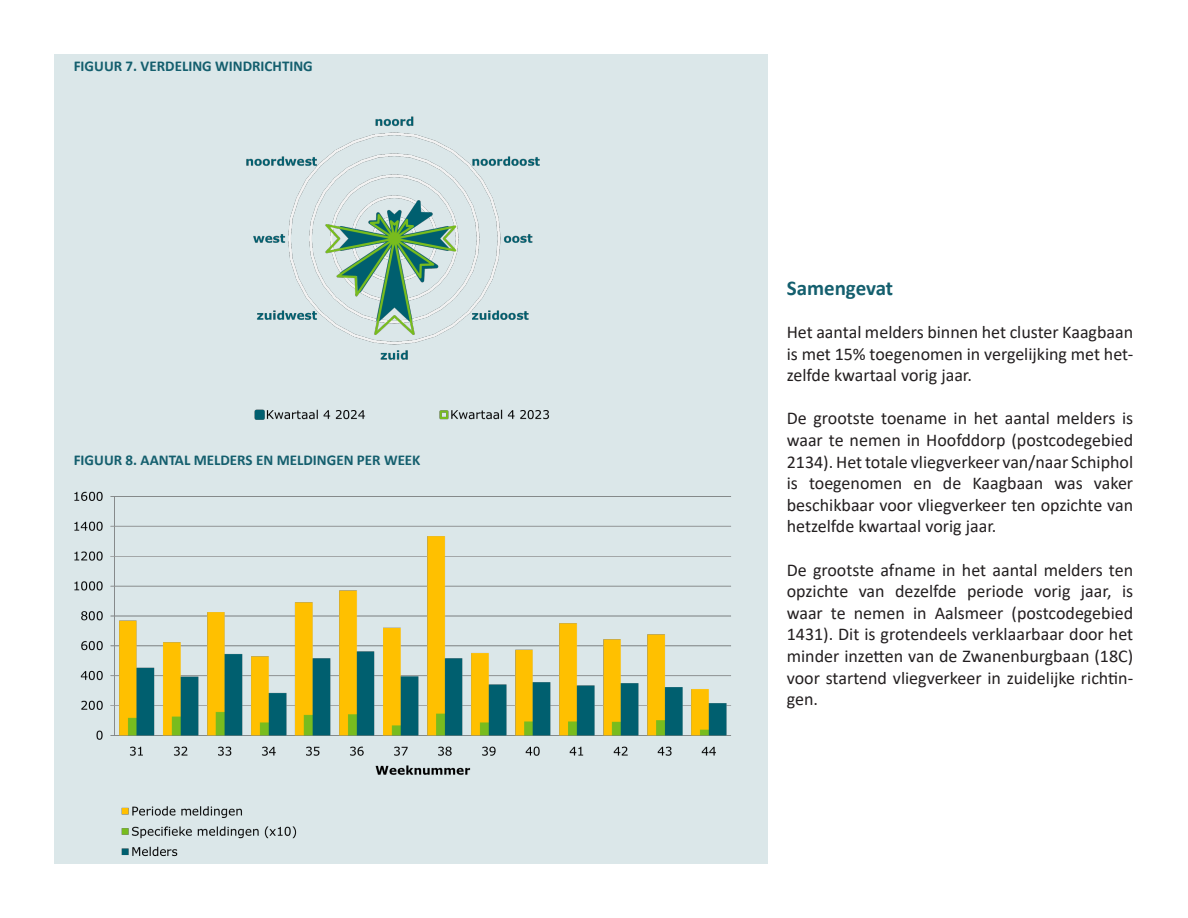
<style>
.page{position:relative;width:1188px;height:918px;background:#fff}
.page>*{position:absolute;margin:0;border:0;box-sizing:border-box;transform-origin:0 0}
.t1{font:700 21px "Calibri";color:#145f6e}
.t2{font:18px/21.6px "Calibri";color:#231f20;text-align:justify}
.t3{font:700 15px "Calibri";color:#145f6e}
</style>
<div class="page">
<div style="left:54px;top:54px;width:714px;height:810px;background:#dbe7e9"></div>
<img style="left:246px;top:116px;width:303px;height:304px">
<img style="left:74px;top:491px;width:657px;height:366px">
<p class="t3" style="left:74px;top:61px;width:241px">FIGUUR 7. VERDELING WINDRICHTING</p>
<p class="t3" style="left:74px;top:454px;width:348px">FIGUUR 8. AANTAL MELDERS EN MELDINGEN PER WEEK</p>
<p class="t1" style="left:787px;top:273px;width:108px">Samengevat</p>
<p class="t2" style="left:787px;top:322px;width:348px">Het aantal melders binnen het cluster Kaagbaan is met 15% toegenomen in vergelijking met het&shy;zelfde kwartaal vorig jaar.</p>
<p class="t2" style="left:787px;top:409px;width:348px">De grootste toename in het aantal melders is waar te nemen in Hoofddorp (postcodegebied 2134). Het totale vliegverkeer van/naar Schiphol is toegenomen en de Kaagbaan was vaker beschikbaar voor vliegverkeer ten opzichte van hetzelfde kwartaal vorig jaar.</p>
<p class="t2" style="left:787px;top:560px;width:348px">De grootste afname in het aantal melders ten opzichte van dezelfde periode vorig jaar, is waar te nemen in Aalsmeer (postcodegebied 1431). Dit is grotendeels verklaarbaar door het minder inzetten van de Zwanenburgbaan (18C) voor startend vliegverkeer in zuidelijke richtin&shy;gen.</p>
</div>
